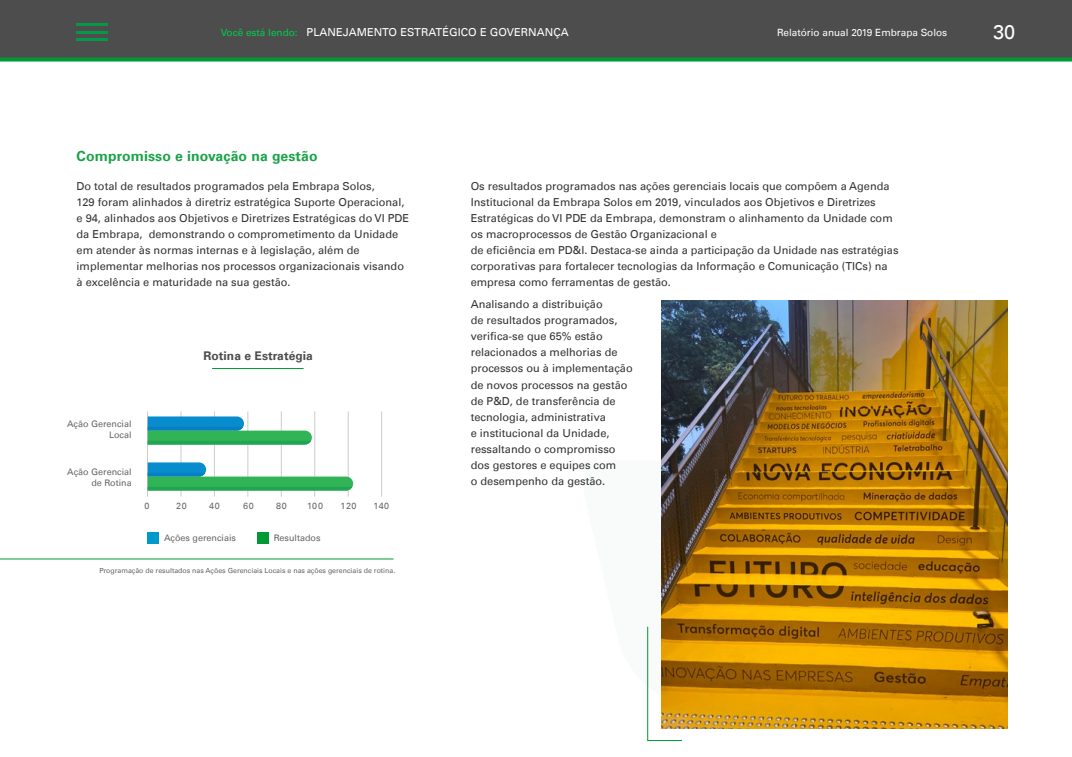
<style>
.page{position:relative;width:1072px;height:757px;background:#fff}
.page>*{position:absolute;margin:0;border:0;box-sizing:border-box;transform-origin:0 0}
.t1{font:20px "Univers LT";color:#fff}
.t2{font:700 14px "Univers LT";letter-spacing:.01em;color:#1aa347}
.t3{font:700 12px "Univers LT";letter-spacing:.005em;color:#4d4d4d}
.t4{font:11px/16px "Univers LT";color:#333}
.t5{font:11px "Univers LT";letter-spacing:.005em;color:#fff}
.t6{font:10px "Univers LT";color:#fff}
.t7{font:9px/10.8px "Univers LT";color:#666;text-align:right}
.t8{font:7px "Univers LT";color:#666}
.s1{font-size:10px;color:#00cd4c}
</style>
<div class="page">
<svg style="left:0;top:0;width:1071px;height:62px;background:#49534c"></svg>
<hr style="left:76px;top:24px;width:31px;height:2px;background:#049948">
<hr style="left:76px;top:31px;width:31px;height:2px;background:#049948">
<hr style="left:76px;top:38px;width:31px;height:3px;background:#049948">
<hr style="left:0;top:559px;width:393px;height:1px;background:#093">
<hr style="left:212px;top:368px;width:91px;height:1px;background:#093">
<hr style="left:181px;top:411px;width:1px;height:86px;background:#ccc">
<hr style="left:214px;top:411px;width:1px;height:86px;background:#ccc">
<hr style="left:247px;top:411px;width:1px;height:86px;background:#ccc">
<hr style="left:281px;top:411px;width:1px;height:86px;background:#ccc">
<hr style="left:348px;top:411px;width:1px;height:86px;background:#ccc">
<hr style="left:314px;top:411px;width:1px;height:86px;background:#ccc">
<hr style="left:381px;top:411px;width:1px;height:86px;background:#ccc">
<hr style="left:147px;top:411px;width:1px;height:86px;background:#ccc">
<svg style="left:148px;top:416px;width:164px;height:28px"></svg>
<svg style="left:148px;top:462px;width:205px;height:28px"></svg>
<div style="left:147px;top:532px;width:12px;height:12px;background:#09c"></div>
<div style="left:257px;top:532px;width:11px;height:12px;background:#093"></div>
<img style="left:661px;top:300px;width:346px;height:429px">
<svg style="left:647px;top:626px;width:36px;height:115px"></svg>
<p class="t5" style="left:221px;top:26px;width:350px"><span class="s1">Você está lendo:</span> PLANEJAMENTO ESTRATÉGICO E GOVERNANÇA</p>
<p class="t6" style="left:777px;top:26px;width:172px">Relatório anual 2019 Embrapa Solos</p>
<h1 class="t1" style="left:993px;top:20px;width:24px">30</h1>
<p class="t2" style="left:77px;top:148px;width:242px">Compromisso e inovação na gestão</p>
<p class="t4" style="left:77px;top:178px;width:334px">Do total de resultados programados pela Embrapa Solos,<br>129 foram alinhados à diretriz estratégica Suporte Operacional, e 94, alinhados aos Objetivos e Diretrizes Estratégicas do VI PDE da Embrapa, demonstrando o comprometimento da Unidade em atender às normas internas e à legislação, além de implementar melhorias nos processos organizacionais visando à excelência e maturidade na sua gestão.</p>
<p class="t7" style="left:67px;top:419px;width:66px">Ação Gerencial<br>Local</p>
<p class="t7" style="left:67px;top:467px;width:66px">Ação Gerencial de Rotina</p>
<p class="t3" style="left:203px;top:349px;width:111px">Rotina e Estratégia</p>
<p class="t7" style="left:145px;top:501px;width:7px">0</p>
<p class="t7" style="left:176px;top:501px;width:12px">20</p>
<p class="t7" style="left:209px;top:501px;width:12px">40</p>
<p class="t7" style="left:243px;top:501px;width:12px">60</p>
<p class="t7" style="left:276px;top:501px;width:12px">80</p>
<p class="t7" style="left:307px;top:501px;width:17px">100</p>
<p class="t7" style="left:340px;top:501px;width:17px">120</p>
<p class="t7" style="left:373px;top:501px;width:17px">140</p>
<p class="t7" style="left:164px;top:533px;width:74px">Ações gerenciais</p>
<p class="t7" style="left:274px;top:533px;width:48px">Resultados</p>
<p class="t8" style="left:99px;top:566px;width:297px">Programação de resultados nas Ações Gerenciais Locais e nas ações gerenciais de rotina.</p>
<p class="t4" style="left:471px;top:178px;width:429px">Os resultados programados nas ações gerenciais locais que compõem a Agenda Institucional da Embrapa Solos em 2019, vinculados aos Objetivos e Diretrizes Estratégicas do VI PDE da Embrapa, demonstram o alinhamento da Unidade com os macroprocessos de Gestão Organizacional e<br>de eficiência em PD&amp;I. Destaca-se ainda a participação da Unidade nas estratégias corporativas para fortalecer tecnologias da Informação e Comunicação (TICs) na empresa como ferramentas de gestão.</p>
<p class="t4" style="left:471px;top:297px;width:163px">Analisando a distribuição<br>de resultados programados, verifica-se que 65% estão relacionados a melhorias de processos ou à implementação de novos processos na gestão de P&amp;D, de transferência de tecnologia, administrativa<br>e institucional da Unidade, ressaltando o compromisso dos gestores e equipes com<br>o desempenho da gestão.</p>
</div>
